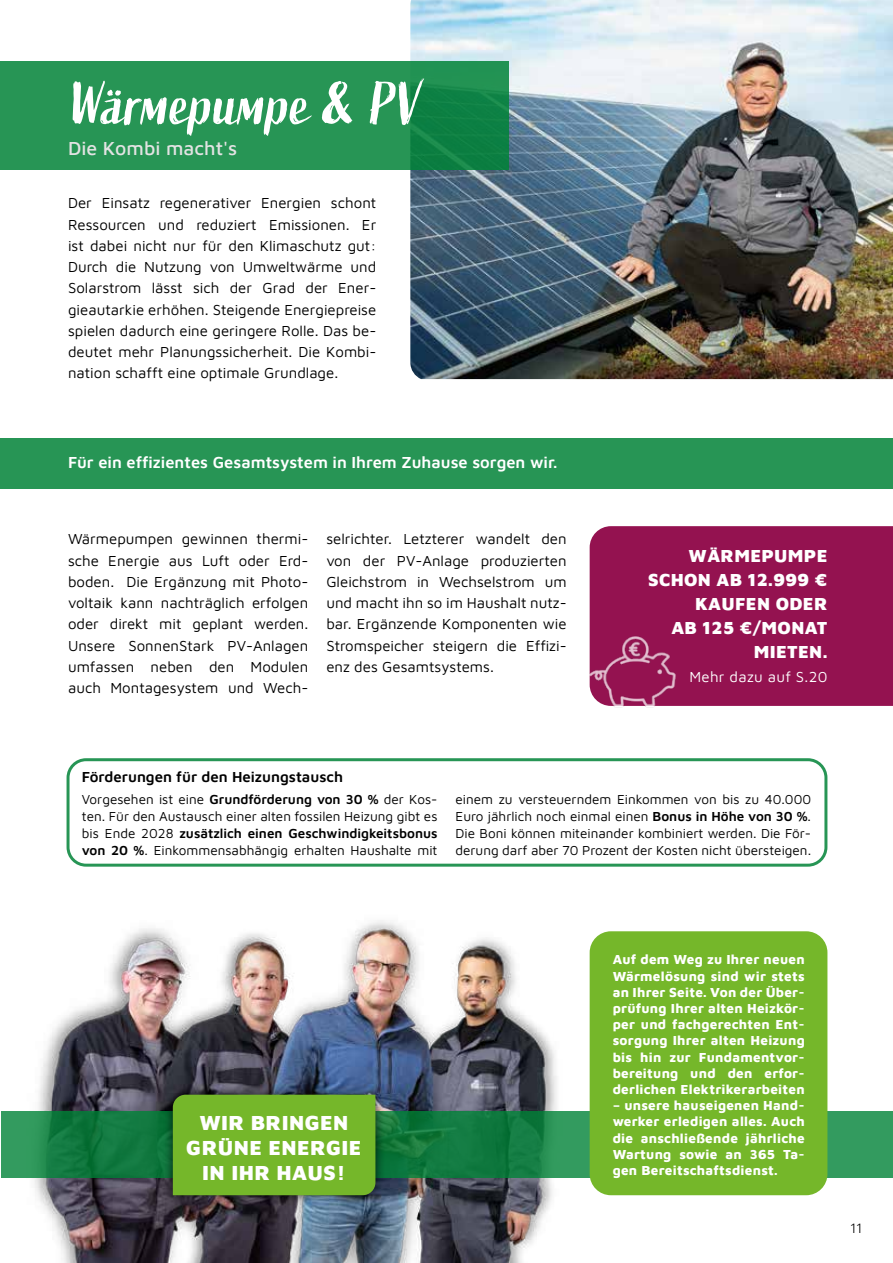
<style>
.page{position:relative;width:893px;height:1263px;background:#fff}
.page>*{position:absolute;margin:0;border:0;box-sizing:border-box;transform-origin:0 0}
.t1{font:60px "Active One";color:#fff}
.t2{font:900 21px/25.2px "Maven Pro";letter-spacing:.02em;color:#fff;text-align:center}
.t3{font:500 19.5px "Maven Pro";color:#e3e3e3}
.t4{font:900 18px/24px "Maven Pro";letter-spacing:.02em;color:#fff;text-align:right}
.t5{font:600 16.5px "Maven Pro";color:#fff}
.t6{font:15px/21.3px "Maven Pro";color:#000;text-align:justify}
.t7{font:600 15px "Maven Pro";color:#000}
.t8{font:15px "Maven Pro";letter-spacing:.02em;color:#fff}
.t9{font:13.5px/17px "Maven Pro";color:#000;text-align:justify}
.t10{font:800 13.5px/16.2px "Maven Pro";letter-spacing:.02em;color:#fff;text-align:justify}
.t11{font:300 13.5px "Univers LT Std";color:#000}
.s1{font-weight:600}
</style>
<div class="page">
<img style="left:410px;top:0;width:483px;height:379px">
<img style="left:1px;top:920px;width:572px;height:343px">
<svg style="left:1px;top:1112px;width:892px;height:66px;background:#1c8449"></svg>
<div style="left:163px;top:1085px;width:222px;height:120px;background:#000;opacity:.75"></div>
<div style="left:173px;top:1095px;width:202px;height:100px;background:#75b72a"></div>
<div style="left:67px;top:758px;width:760px;height:109px;border:3px solid #008337;border-radius:18px"></div>
<div style="left:590px;top:931px;width:237px;height:264px;background:#75b72a;border-radius:21px"></div>
<svg style="left:0;top:62px;width:508px;height:108px;background:#239152"></svg>
<div style="left:0;top:439px;width:893px;height:50px;background:#279555"></div>
<div style="left:590px;top:526px;width:303px;height:180px;background:#941250"></div>
<img style="left:589px;top:626px;width:92px;height:82px">
<h1 class="t1" style="left:68px;top:69px;width:353px">Wärmepumpe &amp; PV</h1>
<h3 class="t3" style="left:68px;top:135px;width:171px">Die Kombi macht's</h3>
<p class="t6" style="left:68px;top:192px;width:310px">Der Einsatz regenerativer Energien schont Ressourcen und reduziert Emissionen. Er ist dabei nicht nur für den Klimaschutz gut:<br>Durch die Nutzung von Umweltwärme und Solarstrom lässt sich der Grad der Ener&shy;gieautarkie erhöhen. Steigende Energiepreise spielen dadurch eine geringere Rolle. Das be&shy;deutet mehr Planungssicherheit. Die Kombi&shy;nation schafft eine optimale Grundlage.</p>
<p class="t5" style="left:68px;top:450px;width:491px">Für ein effizientes Gesamtsystem in Ihrem Zuhause sorgen wir.</p>
<p class="t6" style="left:68px;top:528px;width:242px">Wärmepumpen gewinnen thermi&shy;sche Energie aus Luft oder Erd&shy;boden. Die Ergänzung mit Photo&shy;voltaik kann nachträglich erfolgen oder direkt mit geplant werden.<br>Unsere SonnenStark PV-Anlagen umfassen neben den Modulen auch Montagesystem und Wech-</p>
<p class="t6" style="left:326px;top:527px;width:242px">selrichter. Letzterer wandelt den von der PV-Anlage produzierten Gleichstrom in Wechselstrom um und macht ihn so im Haushalt nutz&shy;bar. Ergänzende Komponenten wie Stromspeicher steigern die Effizi&shy;enz des Gesamtsystems.</p>
<p class="t7" style="left:82px;top:767px;width:263px">Förderungen für den Heizungstausch</p>
<p class="t4" style="left:648px;top:543px;width:181px">WÄRMEPUMPE<br>SCHON AB 12.999 €<br>KAUFEN ODER<br>AB 125 €/MONAT<br>MIETEN.</p>
<p class="t8" style="left:689px;top:667px;width:139px">Mehr dazu auf S.20</p>
<p class="t9" style="left:82px;top:790px;width:357px">Vorgesehen ist eine <span class="s1">Grundförderung von 30 %</span> der Kos&shy;ten. Für den Austausch einer alten fossilen Heizung gibt es bis Ende 2028 <span class="s1">zusätzlich einen Geschwindigkeitsbonus von 20 %</span>. Einkommensabhängig erhalten Haushalte mit</p>
<p class="t9" style="left:455px;top:790px;width:357px">einem zu versteuerndem Einkommen von bis zu 40.000<br>Euro jährlich noch einmal einen <span class="s1">Bonus in Höhe von 30 %</span>.<br>Die Boni können miteinander kombiniert werden. Die För&shy;derung darf aber 70 Prozent der Kosten nicht übersteigen.</p>
<h2 class="t2" style="left:186px;top:1108px;width:177px">WIR BRINGEN<br>GRÜNE ENERGIE<br>IN IHR HAUS!</h2>
<p class="t10" style="left:613px;top:951px;width:194px">Auf dem Weg zu Ihrer neuen Wärmelösung sind wir stets an Ihrer Seite. Von der Über&shy;prüfung Ihrer alten Heizkör&shy;per und fachgerechten Ent&shy;sorgung Ihrer alten Heizung bis hin zur Fundamentvor&shy;bereitung und den erfor&shy;derlichen Elektrikerarbeiten</p>
<p class="t10" style="left:613px;top:1096px;width:194px">– unsere hauseigenen Hand&shy;werker erledigen alles. Auch die anschließende jährliche Wartung sowie an 365 Ta&shy;gen Bereitschaftsdienst.</p>
<p class="t11" style="left:850px;top:1220px;width:15px">11</p>
</div>
